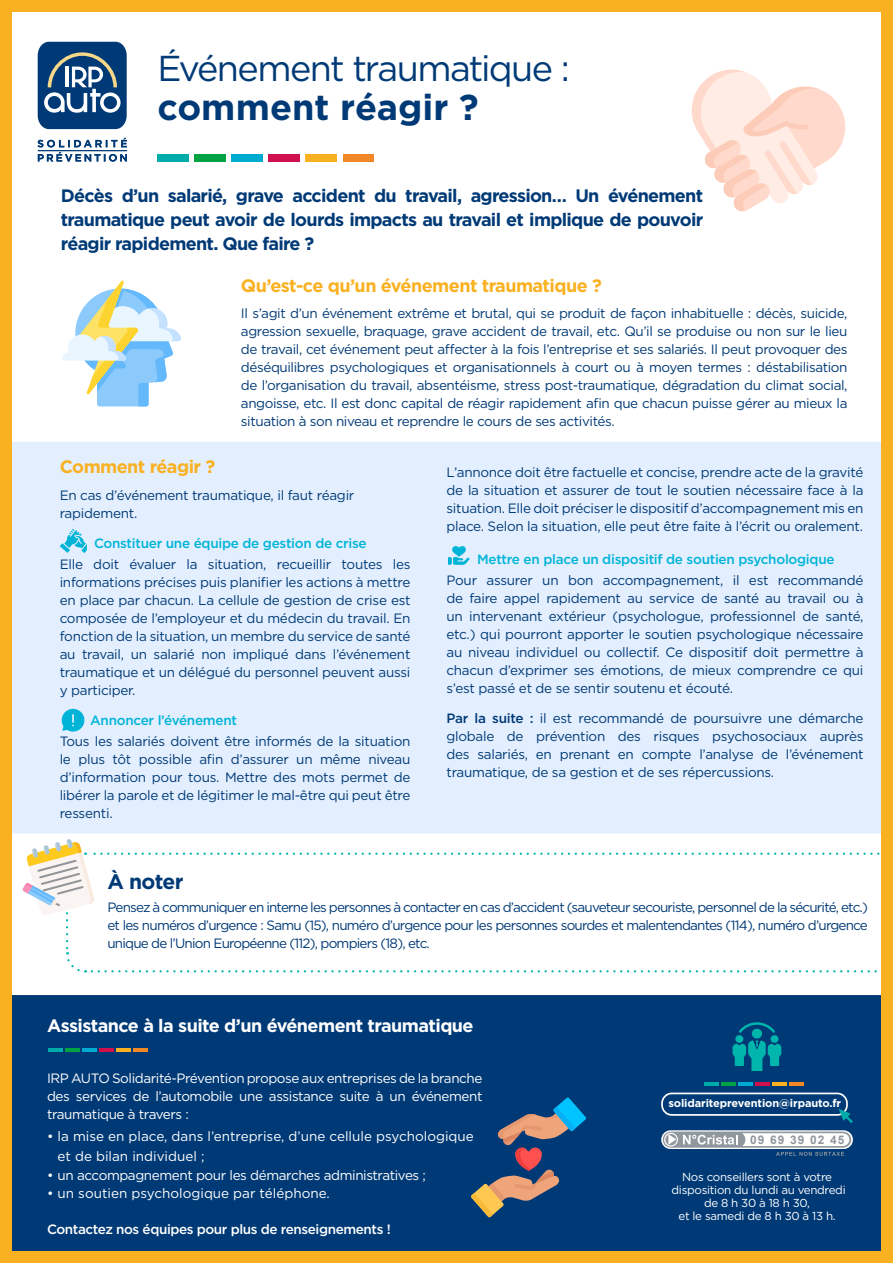
<style>
.page{position:relative;width:893px;height:1263px;background:#fff}
.page>*{position:absolute;margin:0;border:0;box-sizing:border-box;transform-origin:0 0}
.t1{font:36px "Gotham";letter-spacing:-.045em;color:#003a76}
.t2{font:700 36px "Gotham";color:#003a76}
.t3{font:700 21px "Gotham";letter-spacing:-.03em;color:#003a76}
.t4{font:700 18px/24px "Gotham";letter-spacing:-.04em;color:#003a76;text-align:justify}
.t5{font:700 18px "Gotham";letter-spacing:-.03em;color:#f9b122}
.t6{font:700 18px "Gotham";letter-spacing:-.03em;color:#fff}
.t7{font:13.5px/18px "Gotham";letter-spacing:-.02em;color:#003a76;text-align:justify}
.t8{font:13.5px/18px "Gotham";letter-spacing:-.025em;color:#fff;text-align:justify}
.t9{font:13.5px/19.5px "Gotham";color:#fff}
.t10{font:500 13.5px "Gotham";letter-spacing:-.02em;color:#00b4d8}
.t11{font:500 13.5px "Gotham";letter-spacing:-.03em;color:#fff}
.t12{font:700 11.85px "Arial";letter-spacing:.095em;color:#90979d}
.t13{font:11.55px/13px "Gotham";letter-spacing:-.025em;color:#fff;text-align:center}
.t14{font:700 11.1px "Gotham";letter-spacing:-.01em;color:#fff}
.s1{font-weight:500}
</style>
<div class="page">
<div style="left:11px;top:442px;width:870px;height:391px;background:#e3efff"></div>
<svg style="left:38px;top:42px;width:89px;height:87px;background:#34608c"></svg>
<svg style="left:38px;top:138px;width:89px;height:24px"></svg>
<hr style="left:38px;top:150px;width:89px;height:1px;background:#003a76">
<div style="left:343px;top:154px;width:30px;height:8px;background:#f18825"></div>
<div style="left:194px;top:154px;width:32px;height:8px;background:#00a244"></div>
<div style="left:305px;top:154px;width:32px;height:8px;background:#f9b122"></div>
<div style="left:158px;top:154px;width:31px;height:8px;background:#00aca9"></div>
<div style="left:231px;top:154px;width:32px;height:8px;background:#00abd2"></div>
<div style="left:268px;top:154px;width:32px;height:8px;background:#cf124d"></div>
<div style="left:0;top:0;width:893px;height:11px;background:#f9b122"></div>
<div style="left:11px;top:995px;width:870px;height:256px;background:#003a76"></div>
<div style="left:0;top:1251px;width:893px;height:12px;background:#f9b122"></div>
<div style="left:0;top:0;width:11px;height:1253px;background:#f9b122"></div>
<svg style="left:62px;top:281px;width:119px;height:125px"></svg>
<svg style="left:691px;top:69px;width:155px;height:143px"></svg>
<svg style="left:60px;top:529px;width:27px;height:23px"></svg>
<svg style="left:62px;top:709px;width:22px;height:22px"></svg>
<div style="left:881px;top:0;width:12px;height:1253px;background:#f9b122"></div>
<svg style="left:448px;top:546px;width:22px;height:19px"></svg>
<svg style="left:471px;top:1097px;width:115px;height:120px;background:#3d5878"></svg>
<svg style="left:22px;top:839px;width:858px;height:134px"></svg>
<div style="left:661px;top:1092px;width:187px;height:24px;border:2px solid #fff;border-radius:10px"></div>
<svg style="left:839px;top:1109px;width:14px;height:14px"></svg>
<svg style="left:661px;top:1130px;width:192px;height:19px"></svg>
<svg style="left:663px;top:1131px;width:188px;height:25px"></svg>
<svg style="left:739px;top:1022px;width:36px;height:11px"></svg>
<div style="left:770px;top:1035px;width:8px;height:8px;background:#00b5ac;border-radius:50%"></div>
<div style="left:735px;top:1035px;width:8px;height:8px;background:#00b5ac;border-radius:50%"></div>
<div style="left:752px;top:1029px;width:10px;height:9px;background:#00b5ac;border-radius:50%"></div>
<svg style="left:732px;top:1040px;width:49px;height:31px;background:#008496"></svg>
<hr style="left:789px;top:1082px;width:15px;height:4px;background:#f18825">
<hr style="left:721px;top:1082px;width:15px;height:4px;background:#00a244">
<hr style="left:772px;top:1082px;width:15px;height:4px;background:#f9b122">
<hr style="left:704px;top:1082px;width:15px;height:4px;background:#00aca9">
<hr style="left:738px;top:1082px;width:15px;height:4px;background:#00abd2">
<hr style="left:755px;top:1082px;width:15px;height:4px;background:#cf124d">
<hr style="left:134px;top:1048px;width:14px;height:4px;background:#f18825">
<hr style="left:65px;top:1048px;width:15px;height:4px;background:#00a244">
<hr style="left:116px;top:1048px;width:15px;height:4px;background:#f9b122">
<hr style="left:48px;top:1048px;width:15px;height:4px;background:#00aca9">
<hr style="left:82px;top:1048px;width:15px;height:4px;background:#00abd2">
<hr style="left:99px;top:1048px;width:15px;height:4px;background:#cf124d">
<p class="t1" style="left:157px;top:46px;width:414px">Événement traumatique :</p>
<p class="t2" style="left:157px;top:84px;width:323px">comment réagir ?</p>
<p class="t4" style="left:61px;top:184px;width:644px">Décès d’un salarié, grave accident du travail, agression… Un événement traumatique peut avoir de lourds impacts au travail et implique de pouvoir réagir rapidement. Que faire ?</p>
<p class="t5" style="left:241px;top:274px;width:362px">Qu’est-ce qu’un événement traumatique ?</p>
<p class="t7" style="left:241px;top:304px;width:608px">Il s’agit d’un événement extrême et brutal, qui se produit de façon inhabituelle : décès, suicide, agression sexuelle, braquage, grave accident de travail, etc. Qu’il se produise ou non sur le lieu de travail, cet événement peut affecter à la fois l’entreprise et ses salariés. Il peut provoquer des déséquilibres psychologiques et organisationnels à court ou à moyen termes : déstabilisation de l’organisation du travail, absentéisme, stress post-traumatique, dégradation du climat social, angoisse, etc. Il est donc capital de réagir rapidement afin que chacun puisse gérer au mieux la situation à son niveau et reprendre le cours de ses activités.</p>
<p class="t5" style="left:60px;top:455px;width:157px">Comment réagir ?</p>
<p class="t7" style="left:60px;top:486px;width:296px">En cas d’événement traumatique, il faut réagir rapidement.</p>
<p class="t10" style="left:94px;top:535px;width:274px">Constituer une équipe de gestion de crise</p>
<p class="t7" style="left:60px;top:555px;width:352px">Elle doit évaluer la situation, recueillir toutes les informations précises puis planifier les actions à mettre en place par chacun. La cellule de gestion de crise est composée de l’employeur et du médecin du travail. En fonction de la situation, un membre du service de santé au travail, un salarié non impliqué dans l’événement traumatique et un délégué du personnel peuvent aussi y participer.</p>
<p class="t10" style="left:90px;top:712px;width:148px">Annoncer l’événement</p>
<p class="t7" style="left:60px;top:732px;width:352px">Tous les salariés doivent être informés de la situation le plus tôt possible afin d’assurer un même niveau d’information pour tous. Mettre des mots permet de libérer la parole et de légitimer le mal-être qui peut être ressenti.</p>
<p class="t7" style="left:446px;top:463px;width:418px">L’annonce doit être factuelle et concise, prendre acte de la gravité de la situation et assurer de tout le soutien nécessaire face à la situation. Elle doit préciser le dispositif d’accompagnement mis en place. Selon la situation, elle peut être faite à l’écrit ou oralement.</p>
<p class="t10" style="left:477px;top:550px;width:359px">Mettre en place un dispositif de soutien psychologique</p>
<p class="t7" style="left:446px;top:571px;width:419px">Pour assurer un bon accompagnement, il est recommandé de faire appel rapidement au service de santé au travail ou à un intervenant extérieur (psychologue, professionnel de santé, etc.) qui pourront apporter le soutien psychologique nécessaire au niveau individuel ou collectif. Ce dispositif doit permettre à chacun d’exprimer ses émotions, de mieux comprendre ce qui s’est passé et de se sentir soutenu et écouté.</p>
<p class="t7" style="left:446px;top:709px;width:419px"><span class="s1">Par la suite :</span> il est recommandé de poursuivre une démarche globale de prévention des risques psychosociaux auprès des salariés, en prenant en compte l’analyse de l’événement traumatique, de sa gestion et de ses répercussions.</p>
<p class="t3" style="left:107px;top:868px;width:78px">À noter</p>
<p class="t7" style="left:107px;top:898px;width:762px">Pensez à communiquer en interne les personnes à contacter en cas d’accident (sauveteur secouriste, personnel de la sécurité, etc.) et les numéros d’urgence : Samu (15), numéro d’urgence pour les personnes sourdes et malentendantes (114), numéro d’urgence unique de l’Union Européenne (112), pompiers (18), etc.</p>
<p class="t6" style="left:47px;top:1013px;width:428px">Assistance à la suite d’un événement traumatique</p>
<p class="t8" style="left:47px;top:1068px;width:437px">IRP AUTO Solidarité-Prévention propose aux entreprises de la branche des services de l’automobile une assistance suite à un événement traumatique à travers :</p>
<p class="t9" style="left:58px;top:1126px;width:418px;text-indent:-11px">• la mise en place, dans l’entreprise, d’une cellule psychologique et de bilan individuel ;</p>
<p class="t8" style="left:47px;top:1166px;width:380px">• un accompagnement pour les démarches administratives ;</p>
<p class="t9" style="left:47px;top:1183px;width:284px">• un soutien psychologique par téléphone.</p>
<p class="t11" style="left:47px;top:1220px;width:345px">Contactez nos équipes pour plus de renseignements !</p>
<p class="t14" style="left:668px;top:1095px;width:174px">solidariteprevention@irpauto.fr</p>
<p class="t12" style="left:750px;top:1132px;width:96px">09 69 39 02 45</p>
<p class="t13" style="left:682px;top:1170px;width:151px">Nos conseillers sont à votre</p>
<p class="t13" style="left:672px;top:1183px;width:176px">disposition du lundi au vendredi de 8 h 30 à 18 h 30,</p>
<p class="t13" style="left:678px;top:1209px;width:159px">et le samedi de 8 h 30 à 13 h.</p>
</div>
